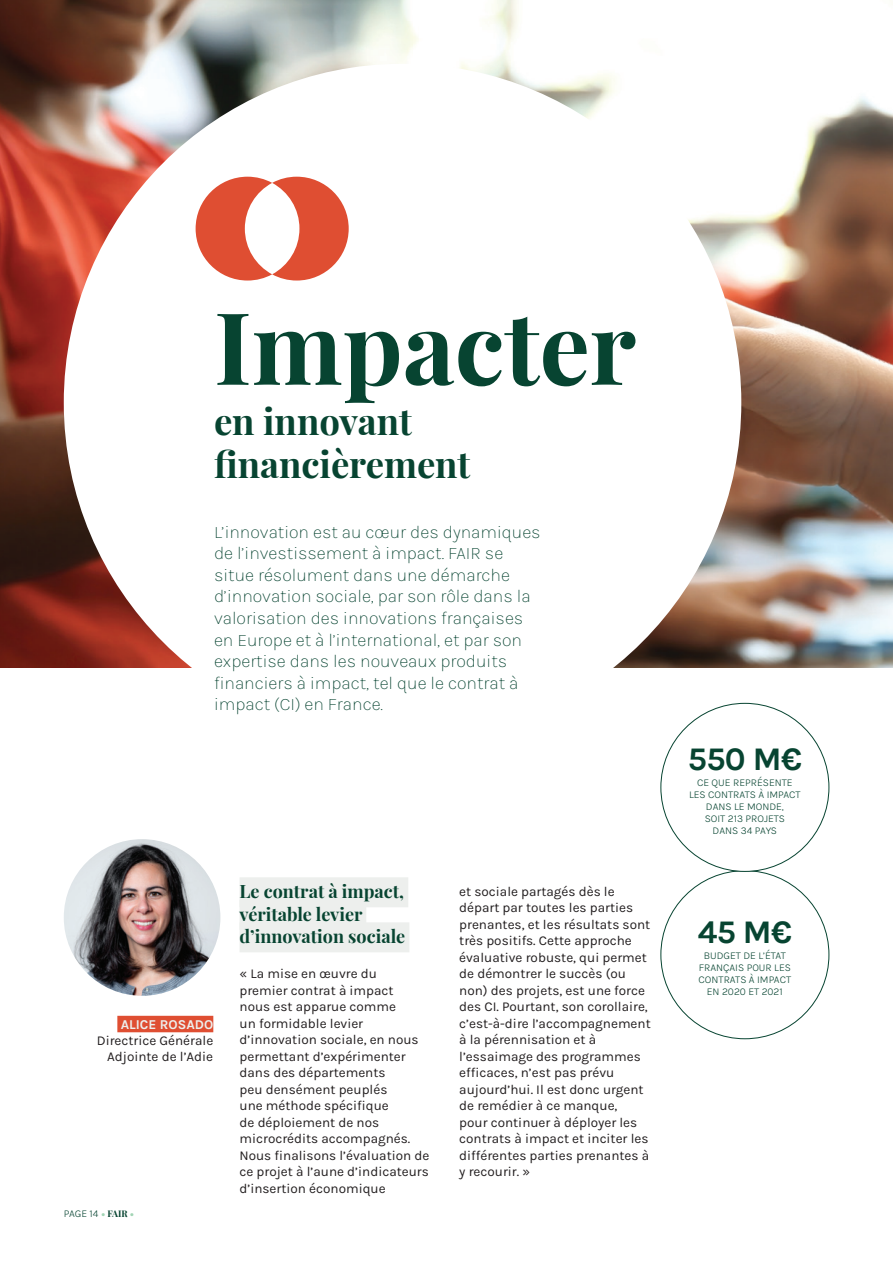
<style>
.page{position:relative;width:893px;height:1263px;background:#fff}
.page>*{position:absolute;margin:0;border:0;box-sizing:border-box;transform-origin:0 0}
.t1{font:700 100.35px "Playfair Display";color:#074431}
.t2{font:700 36.45px/43.8px "Playfair Display";color:#074431}
.t3{font:700 33px "Karla";color:#074431}
.t4{font:200 18px/21.6px "Karla";color:#074431}
.t5{font:700 18px/22.5px "Playfair Display";color:#074431}
.t6{font:13.5px/16.5px "Karla";color:#231f20}
.t7{font:700 13.5px "Karla";color:#edefed}
.t8{font:300 10.5px/12px "Karla";color:#074431;text-align:center}
.s1{font-family:"Playfair Display";font-weight:700;font-size:9px;color:#a2d5b5}
.s2{font-family:"Playfair Display";font-weight:700;font-size:9px}
</style>
<div class="page">
<img style="left:0;top:0;width:893px;height:668px">
<div style="left:64px;top:64px;width:677px;height:677px;background:#fff;border-radius:50%"></div>
<svg style="left:196px;top:177px;width:153px;height:104px"></svg>
<div style="left:240px;top:877px;width:168px;height:30px;background:#edefed"></div>
<div style="left:240px;top:900px;width:126px;height:30px;background:#edefed"></div>
<div style="left:240px;top:922px;width:169px;height:30px;background:#edefed"></div>
<div style="left:117px;top:1016px;width:96px;height:16px;background:#df4e32"></div>
<img style="left:64px;top:839px;width:156px;height:157px;border-radius:78px">
<h1 class="t1" style="left:214px;top:269px;width:424px">Impacter</h1>
<h2 class="t2" style="left:214px;top:396px;width:258px">en innovant financièrement</h2>
<p class="t4" style="left:214px;top:520px;width:328px">L’innovation est au cœur des dynamiques de l’investissement à impact. FAIR se situe résolument dans une démarche d’innovation sociale, par son rôle dans la valorisation des innovations françaises en Europe et à l’international, et par son expertise dans les nouveaux produits financiers à impact, tel que le contrat à impact (CI) en France.</p>
<p class="t7" style="left:121px;top:1015px;width:94px">ALICE ROSADO</p>
<p class="t6" style="left:97px;top:1032px;width:118px;text-align:right">Directrice Générale<br>Adjointe de l’Adie</p>
<p class="t8" style="left:64px;top:1207px;width:72px">PAGE 14 <span class="s1">•</span> <span class="s2">FAIR</span> <span class="s1">•</span></p>
<h3 class="t5" style="left:240px;top:879px;width:167px">Le contrat à impact, véritable levier d’innovation sociale</h3>
<p class="t6" style="left:240px;top:965px;width:191px">« La mise en œuvre du<br>premier contrat à impact<br>nous est apparue comme<br>un formidable levier d’innovation sociale, en nous permettant d’expérimenter dans des départements<br>peu densément peuplés<br>une méthode spécifique<br>de déploiement de nos microcrédits accompagnés.<br>Nous finalisons l’évaluation de ce projet à l’aune d’indicateurs d’insertion économique</p>
<p class="t6" style="left:459px;top:882px;width:193px">et sociale partagés dès le départ par toutes les parties prenantes, et les résultats sont très positifs. Cette approche évaluative robuste, qui permet de démontrer le succès (ou non) des projets, est une force des CI. Pourtant, son corollaire, c’est-à-dire l’accompagnement à la pérennisation et à l’essaimage des programmes efficaces, n’est pas prévu aujourd’hui. Il est donc urgent de remédier à ce manque,<br>pour continuer à déployer les contrats à impact et inciter les différentes parties prenantes à y recourir. »</p>
<h3 class="t3" style="left:688px;top:738px;width:116px">550 M€</h3>
<p class="t8" style="left:689px;top:777px;width:113px">CE QUE REPRÉSENTE<br>LES CONTRATS À IMPACT<br>DANS LE MONDE,<br>SOIT 213 PROJETS<br>DANS 34 PAYS</p>
<h3 class="t3" style="left:698px;top:911px;width:96px">45 M€</h3>
<p class="t8" style="left:699px;top:949px;width:94px">BUDGET DE L’ÉTAT<br>FRANÇAIS POUR LES<br>CONTRATS À IMPACT<br>EN 2020 ET 2021</p>
</div>
